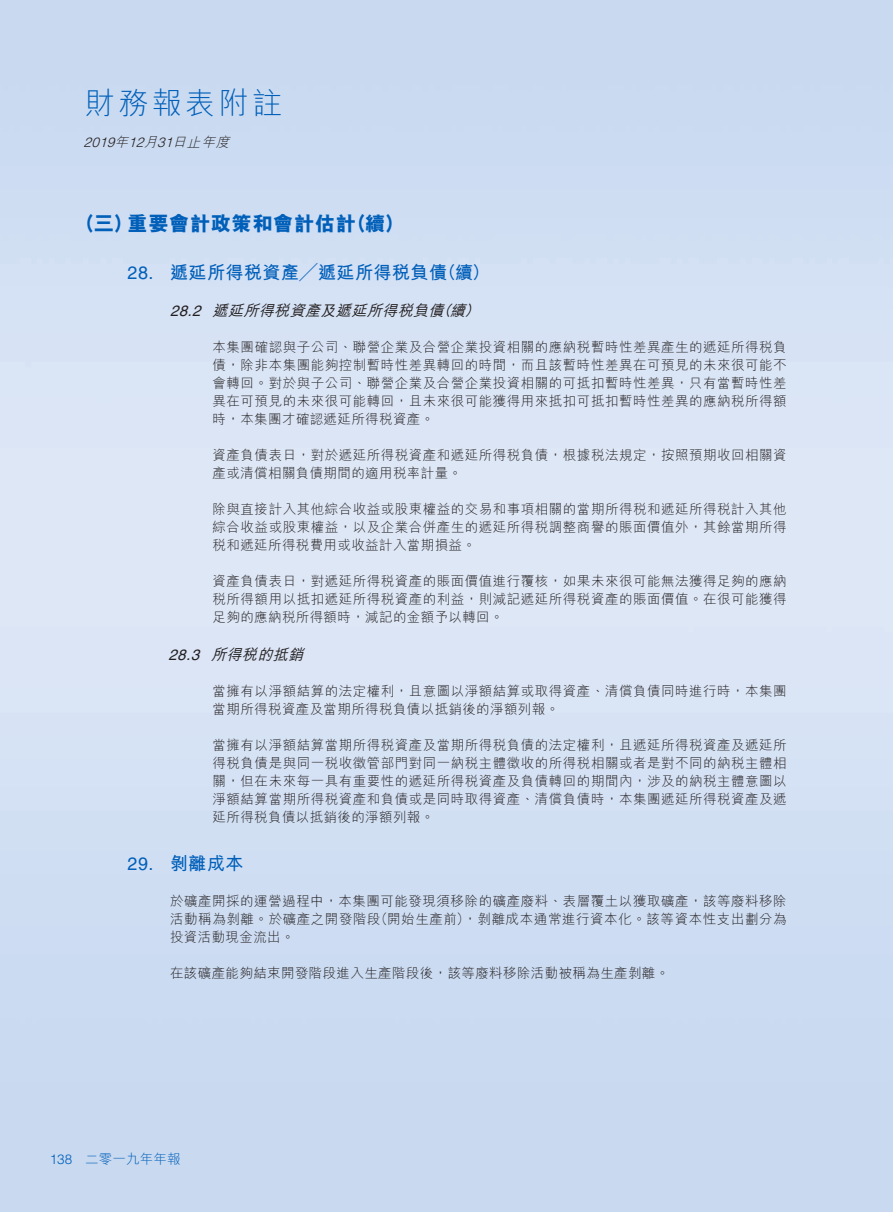
<style>
.page{position:relative;width:893px;height:1212px;background:#fff}
.page>*{position:absolute;margin:0;border:0;box-sizing:border-box;transform-origin:0 0}
.t1{font:300 30px "M Hei HK";letter-spacing:.115em;color:#005fb9}
.t2{font:800 20.25px "M Hei HK";letter-spacing:.03em;color:#005fb9}
.t3{font:700 18px "M Hei HK";letter-spacing:.03em;color:#005fb9}
.t4{font:italic 500 15px "M Hei HK";color:#231f20}
.t5{font:300 13.5px/18px "M Hei HK";letter-spacing:.04em;color:#231f20;text-align:justify}
.t6{font:italic 300 13.5px "Helvetica LT Std";color:#231f20}
.t7{font:300 13.5px "M Hei HK";letter-spacing:.015em;color:#005fb9}
.s1{font-family:"M Hei HK"}
.s2{font-family:"Helvetica LT Std";font-weight:400}
.s3{font-family:"Helvetica LT Std"}
</style>
<div class="page">
<h1 class="t1" style="left:85px;top:88px;width:199px">財務報表附註</h1>
<p class="t6" style="left:84px;top:134px;width:151px">2019<span class="s1">年</span>12<span class="s1">月</span>31<span class="s1">日止年度</span></p>
<h2 class="t2" style="left:75px;top:213px;width:330px">（三）重要會計政策和會計估計（續）</h2>
<h3 class="t3" style="left:128px;top:259px;width:364px"><span class="s2">28.</span> 遞延所得稅資產╱遞延所得稅負債（續）</h3>
<p class="t4" style="left:170px;top:300px;width:316px"><span class="s2">28.2</span> 遞延所得稅資產及遞延所得稅負債（續）</p>
<p class="t5" style="left:213px;top:338px;width:576px">本集團確認與子公司、聯營企業及合營企業投資相關的應納稅暫時性差異產生的遞延所得稅負債，除非本集團能夠控制暫時性差異轉回的時間，而且該暫時性差異在可預見的未來很可能不會轉回。對於與子公司、聯營企業及合營企業投資相關的可抵扣暫時性差異，只有當暫時性差異在可預見的未來很可能轉回，且未來很可能獲得用來抵扣可抵扣暫時性差異的應納稅所得額時，本集團才確認遞延所得稅資產。</p>
<p class="t5" style="left:213px;top:446px;width:576px">資產負債表日，對於遞延所得稅資產和遞延所得稅負債，根據稅法規定，按照預期收回相關資產或清償相關負債期間的適用稅率計量。</p>
<p class="t5" style="left:213px;top:500px;width:576px">除與直接計入其他綜合收益或股東權益的交易和事項相關的當期所得稅和遞延所得稅計入其他綜合收益或股東權益，以及企業合併產生的遞延所得稅調整商譽的賬面價值外，其餘當期所得稅和遞延所得稅費用或收益計入當期損益。</p>
<p class="t5" style="left:213px;top:572px;width:576px">資產負債表日，對遞延所得稅資產的賬面價值進行覆核，如果未來很可能無法獲得足夠的應納稅所得額用以抵扣遞延所得稅資產的利益，則減記遞延所得稅資產的賬面價值。在很可能獲得足夠的應納稅所得額時，減記的金額予以轉回。</p>
<p class="t4" style="left:169px;top:643px;width:141px"><span class="s2">28.3</span> 所得稅的抵銷</p>
<p class="t5" style="left:213px;top:682px;width:576px">當擁有以淨額結算的法定權利，且意圖以淨額結算或取得資產、清償負債同時進行時，本集團當期所得稅資產及當期所得稅負債以抵銷後的淨額列報。</p>
<p class="t5" style="left:213px;top:736px;width:576px">當擁有以淨額結算當期所得稅資產及當期所得稅負債的法定權利，且遞延所得稅資產及遞延所得稅負債是與同一稅收徵管部門對同一納稅主體徵收的所得稅相關或者是對不同的納稅主體相關，但在未來每一具有重要性的遞延所得稅資產及負債轉回的期間內，涉及的納稅主體意圖以淨額結算當期所得稅資產和負債或是同時取得資產、清償負債時，本集團遞延所得稅資產及遞延所得稅負債以抵銷後的淨額列報。</p>
<h3 class="t3" style="left:128px;top:850px;width:118px"><span class="s2">29.</span> 剝離成本</h3>
<p class="t5" style="left:170px;top:892px;width:618px">於礦產開採的運營過程中，本集團可能發現須移除的礦產廢料、表層覆土以獲取礦產，該等廢料移除活動稱為剝離。於礦產之開發階段（開始生產前），剝離成本通常進行資本化。該等資本性支出劃分為投資活動現金流出。</p>
<p class="t5" style="left:170px;top:964px;width:501px">在該礦產能夠結束開發階段進入生產階段後，該等廢料移除活動被稱為生產剝離。</p>
<p class="t7" style="left:50px;top:1152px;width:132px"><span class="s3">138</span> 二零一九年年報</p>
</div>
